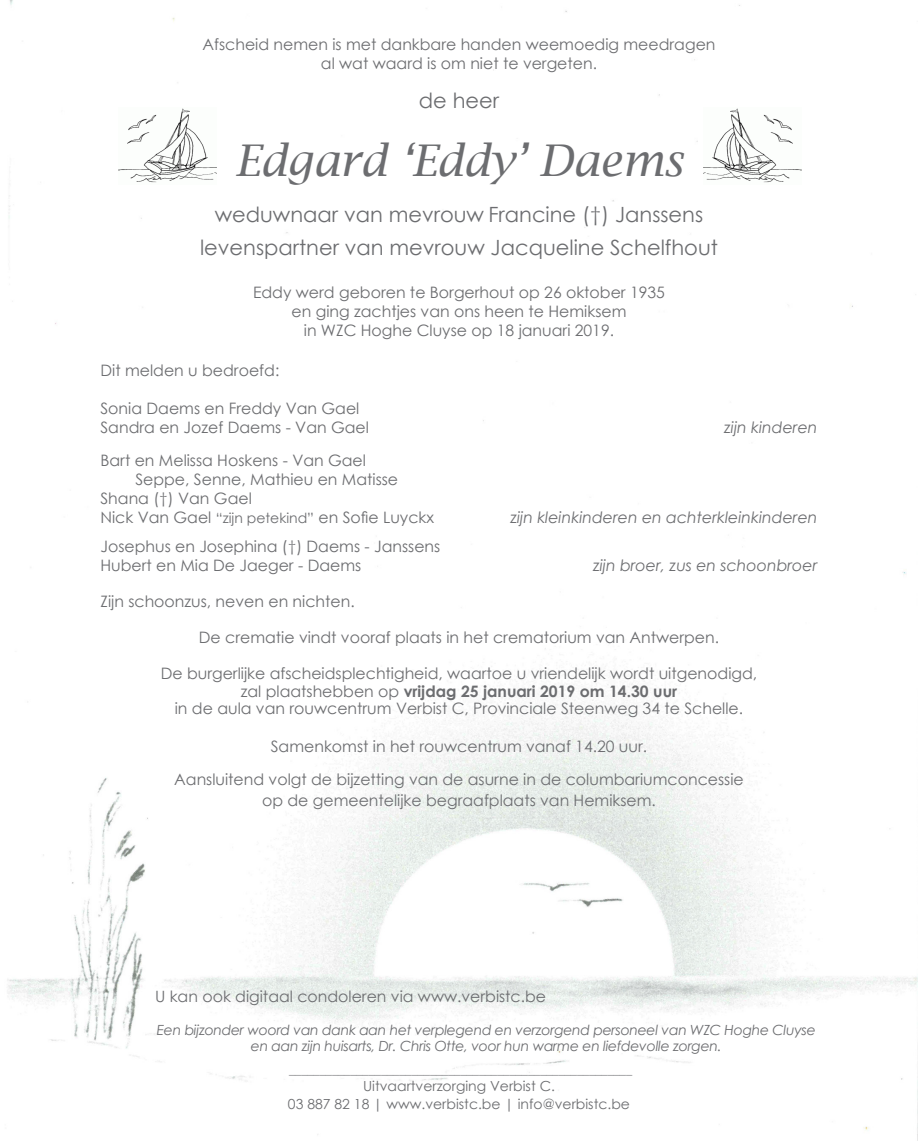
<style>
.page{position:relative;width:918px;height:1141px;background:#fff}
.page>*{position:absolute;margin:0;border:0;box-sizing:border-box;transform-origin:0 0}
.t1{font:italic 43.75px "Lucida Bright";color:#6c6d70}
.t2{font:21px/33.2px "Century Gothic";color:#6c6d70;text-align:center}
.Familie{font:15.75px "Century Gothic";color:#6c6d70}
.Familie-2{font:italic 15.75px "Century Gothic";color:#6c6d70}
.Familie-3{font:700 15.75px "Century Gothic";color:#6c6d70}
.t3{font:15.58px "Century Gothic";color:#6c6d70}
.t4{font:italic 14px/15.8px "Century Gothic";letter-spacing:-.02em;color:#6c6d70;text-align:center}
.t5{font:13.83px "Century Gothic";color:#6c6d70}
.t6{font:12.08px "Century Gothic";color:#6c6d70}
.s1{font-size:14px}
.s2{font-weight:400}
</style>
<div class="page">
<img style="left:7px;top:0;width:911px;height:1141px">
<img style="left:119px;top:108px;width:98px;height:77px">
<img style="left:703px;top:108px;width:98px;height:77px">
<p class="Familie" style="left:202px;top:33px;width:514px">Afscheid nemen is met dankbare handen weemoedig meedragen</p>
<p class="Familie" style="left:321px;top:53px;width:278px">al wat waard is om niet te vergeten.</p>
<p class="t2" style="left:419px;top:83px;width:82px">de heer</p>
<p class="t1" style="left:235px;top:136px;width:449px">Edgard ‘Eddy’ Daems</p>
<p class="t2" style="left:200px;top:197px;width:519px">weduwnaar van mevrouw Francine (†) Janssens levenspartner van mevrouw Jacqueline Schelfhout</p>
<p class="Familie" style="left:253px;top:282px;width:413px">Eddy werd geboren te Borgerhout op 26 oktober 1935</p>
<p class="Familie" style="left:291px;top:301px;width:336px">en ging zachtjes van ons heen te Hemiksem</p>
<p class="Familie" style="left:304px;top:320px;width:312px">in WZC Hoghe Cluyse op 18 januari 2019.</p>
<p class="Familie" style="left:100px;top:359px;width:180px">Dit melden u bedroefd:</p>
<p class="Familie" style="left:100px;top:397px;width:260px">Sonia Daems en Freddy Van Gael</p>
<p class="Familie" style="left:100px;top:416px;width:270px">Sandra en Jozef Daems - Van Gael</p>
<p class="Familie-2" style="left:724px;top:416px;width:95px">zijn kinderen</p>
<p class="Familie" style="left:100px;top:449px;width:267px">Bart en Melissa Hoskens - Van Gael</p>
<p class="Familie" style="left:135px;top:468px;width:264px">Seppe, Senne, Mathieu en Matisse</p>
<p class="Familie" style="left:100px;top:487px;width:153px">Shana (†) Van Gael</p>
<p class="Familie" style="left:100px;top:506px;width:335px">Nick Van Gael <span class="s1">“zijn petekind”</span> en Sofie Luyckx</p>
<p class="Familie-2" style="left:510px;top:506px;width:309px">zijn kleinkinderen en achterkleinkinderen</p>
<p class="Familie" style="left:100px;top:535px;width:341px">Josephus en Josephina (†) Daems - Janssens</p>
<p class="Familie" style="left:100px;top:554px;width:262px">Hubert en Mia De Jaeger - Daems</p>
<p class="Familie-2" style="left:593px;top:554px;width:226px">zijn broer, zus en schoonbroer</p>
<p class="Familie" style="left:100px;top:590px;width:256px">Zijn schoonzus, neven en nichten.</p>
<p class="Familie" style="left:199px;top:626px;width:522px">De crematie vindt vooraf plaats in het crematorium van Antwerpen.</p>
<p class="Familie" style="left:161px;top:663px;width:598px">De burgerlijke afscheidsplechtigheid, waartoe u vriendelijk wordt uitgenodigd,</p>
<p class="Familie-3" style="left:241px;top:679px;width:438px"><span class="s2">zal plaatshebben op</span> vrijdag 25 januari 2019 om 14.30 uur</p>
<p class="Familie" style="left:175px;top:697px;width:570px">in de aula van rouwcentrum Verbist C, Provinciale Steenweg 34 te Schelle.</p>
<p class="Familie" style="left:271px;top:735px;width:378px">Samenkomst in het rouwcentrum vanaf 14.20 uur.</p>
<p class="Familie" style="left:174px;top:768px;width:571px">Aansluitend volgt de bijzetting van de asurne in de columbariumconcessie</p>
<p class="Familie" style="left:262px;top:789px;width:395px">op de gemeentelijke begraafplaats van Hemiksem.</p>
<p class="t3" style="left:155px;top:986px;width:392px">U kan ook digitaal condoleren via www.verbistc.be</p>
<p class="t4" style="left:157px;top:1022px;width:660px">Een bijzonder woord van dank aan het verplegend en verzorgend personeel van WZC Hoghe Cluyse en aan zijn huisarts, Dr. Chris Otte, voor hun warme en liefdevolle zorgen.</p>
<p class="t6" style="left:289px;top:1061px;width:344px">________________________________________________________</p>
<p class="t5" style="left:363px;top:1077px;width:193px">Uitvaartverzorging Verbist C.</p>
<p class="t5" style="left:288px;top:1094px;width:343px">03 887 82 18 | www.verbistc.be | info@verbistc.be</p>
</div>
